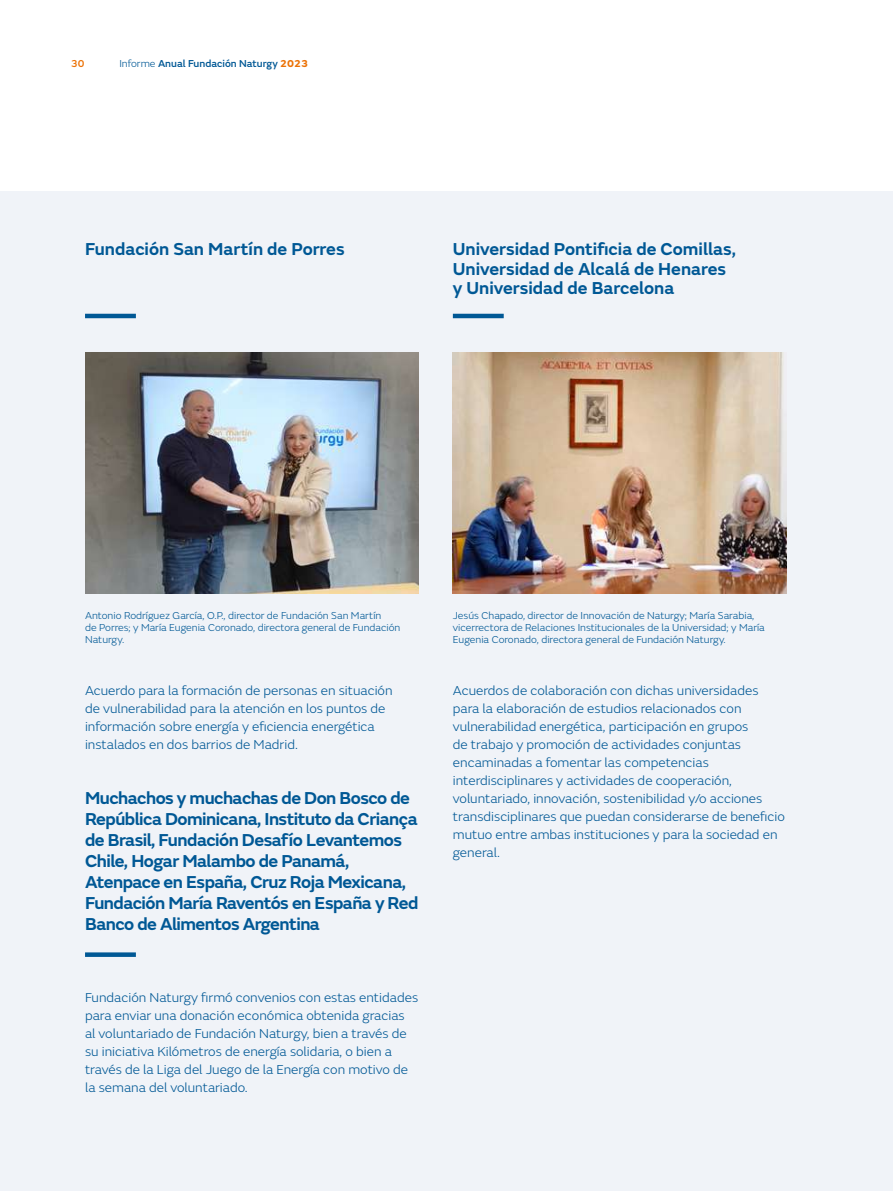
<style>
.page{position:relative;width:893px;height:1191px;background:#fff}
.page>*{position:absolute;margin:0;border:0;box-sizing:border-box;transform-origin:0 0}
.t1{font:600 18px/21px "FS Emeric";letter-spacing:-.03em;color:#005895}
.t2{font:600 18px/19.5px "FS Emeric";color:#005895}
.t3{font:300 13.5px/18px "FS Emeric";color:#005895}
.t4{font:300 10.5px/12px "FS Emeric";color:#005895}
.t5{font:500 10.5px "FS Emeric";color:#005895}
.t6{font:500 10.5px "FS Emeric";color:#ec7206}
.s1{font-weight:300}
.s2{font-weight:700;color:#ec7206}
</style>
<div class="page">
<div style="left:0;top:191px;width:893px;height:1000px;background:#f0f3f8"></div>
<div style="left:85px;top:952px;width:51px;height:5px;background:#005895"></div>
<hr style="left:85px;top:314px;width:51px;height:4px;background:#005895">
<img style="left:85px;top:352px;width:334px;height:241px">
<hr style="left:453px;top:314px;width:51px;height:4px;background:#005895">
<img style="left:453px;top:352px;width:334px;height:241px">
<p class="t6" style="left:71px;top:56px;width:15px">30</p>
<p class="t5" style="left:119px;top:56px;width:190px"><span class="s1">Informe</span> Anual Fundación Naturgy <span class="s2">2023</span></p>
<h1 class="t2" style="left:85px;top:238px;width:261px">Fundación San Martín de Porres</h1>
<h1 class="t2" style="left:453px;top:238px;width:285px">Universidad Pontificia de Comillas,<br>Universidad de Alcalá de Henares y Universidad de Barcelona</h1>
<p class="t4" style="left:85px;top:609px;width:317px">Antonio Rodríguez García, O.P., director de Fundación San Martín<br>de Porres; y María Eugenia Coronado, directora general de Fundación<br>Naturgy.</p>
<p class="t3" style="left:85px;top:680px;width:309px">Acuerdo para la formación de personas en situación de vulnerabilidad para la atención en los puntos de información sobre energía y eficiencia energética instalados en dos barrios de Madrid.</p>
<p class="t1" style="left:85px;top:786px;width:335px">Muchachos y muchachas de Don Bosco de República Dominicana, Instituto da Criança de Brasil, Fundación Desafío Levantemos Chile, Hogar Malambo de Panamá, Atenpace en España, Cruz Roja Mexicana, Fundación María Raventós en España y Red Banco de Alimentos Argentina</p>
<p class="t3" style="left:85px;top:987px;width:335px">Fundación Naturgy firmó convenios con estas entidades para enviar una donación económica obtenida gracias al voluntariado de Fundación Naturgy, bien a través de su iniciativa Kilómetros de energía solidaria, o bien a través de la Liga del Juego de la Energía con motivo de la semana del voluntariado.</p>
<p class="t4" style="left:453px;top:609px;width:313px">Jesús Chapado, director de Innovación de Naturgy; María Sarabia, vicerrectora de Relaciones Institucionales de la Universidad; y María<br>Eugenia Coronado, directora general de Fundación Naturgy.</p>
<p class="t3" style="left:453px;top:680px;width:333px">Acuerdos de colaboración con dichas universidades para la elaboración de estudios relacionados con vulnerabilidad energética, participación en grupos<br>de trabajo y promoción de actividades conjuntas encaminadas a fomentar las competencias interdisciplinares y actividades de cooperación, voluntariado, innovación, sostenibilidad y/o acciones transdisciplinares que puedan considerarse de beneficio mutuo entre ambas instituciones y para la sociedad en general.</p>
</div>
